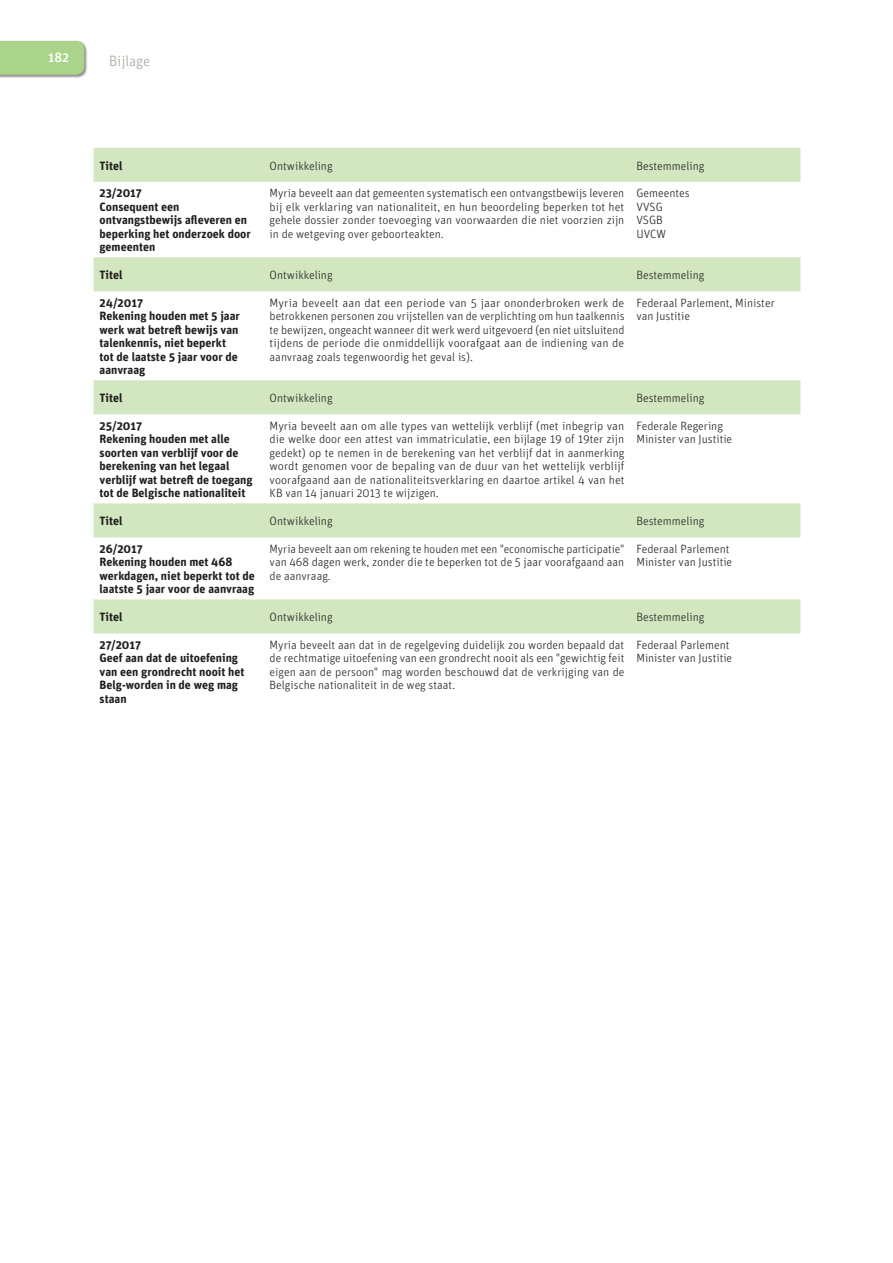
<style>
.page{position:relative;width:893px;height:1263px;background:#fff}
.page>*{position:absolute;margin:0;border:0;box-sizing:border-box;transform-origin:0 0}
.t1{font:300 15px "Unit Rounded OT";color:#a9a69e}
.t2{font:500 13.5px "Unit Rounded OT";color:#fff}
.Body{font:300 12px/13.5px "Unit Rounded OT";color:#231f20;text-align:justify}
.Body-2{font:700 12px/13.5px "Unit Rounded OT";color:#231f20}
</style>
<div class="page">
<div style="left:0;top:41px;width:88px;height:37px;background:#231f20;opacity:.3"></div>
<div style="left:0;top:41px;width:84px;height:34px;background:#aad489"></div>
<svg style="left:94px;top:148px;width:706px;height:485px"></svg>
<p class="t2" style="left:48px;top:49px;width:22px">182</p>
<p class="t1" style="left:109px;top:52px;width:43px">Bijlage</p>
<p class="Body-2" style="left:100px;top:158px;width:25px">Titel</p>
<p class="Body" style="left:270px;top:159px;width:64px">Ontwikkeling</p>
<p class="Body" style="left:636px;top:159px;width:69px">Bestemmeling</p>
<p class="Body-2" style="left:100px;top:186px;width:153px">23/2017<br>Consequent een ontvangstbewijs afleveren en beperking het onderzoek door gemeenten</p>
<p class="Body" style="left:270px;top:186px;width:356px">Myria beveelt aan dat gemeenten systematisch een ontvangstbewijs leveren bij elk verklaring van nationaliteit, en hun beoordeling beperken tot het gehele dossier zonder toevoeging van voorwaarden die niet voorzien zijn in de wetgeving over geboorteakten.</p>
<p class="Body" style="left:636px;top:186px;width:55px">Gemeentes</p>
<p class="Body" style="left:636px;top:200px;width:28px">VVSG</p>
<p class="Body" style="left:636px;top:213px;width:28px">VSGB</p>
<p class="Body" style="left:636px;top:227px;width:31px">UVCW</p>
<p class="Body-2" style="left:100px;top:268px;width:25px">Titel</p>
<p class="Body" style="left:270px;top:268px;width:64px">Ontwikkeling</p>
<p class="Body" style="left:636px;top:268px;width:69px">Bestemmeling</p>
<p class="Body-2" style="left:100px;top:296px;width:142px">24/2017<br>Rekening houden met 5 jaar werk wat betreft bewijs van talenkennis, niet beperkt tot de laatste 5 jaar voor de aanvraag</p>
<p class="Body" style="left:270px;top:296px;width:357px">Myria beveelt aan dat een periode van 5 jaar ononderbroken werk de betrokkenen personen zou vrijstellen van de verplichting om hun taalkennis te bewijzen, ongeacht wanneer dit werk werd uitgevoerd (en niet uitsluitend tijdens de periode die onmiddellijk voorafgaat aan de indiening van de aanvraag zoals tegenwoordig het geval is).</p>
<p class="Body" style="left:636px;top:296px;width:140px">Federaal Parlement, Minister van Justitie</p>
<p class="Body-2" style="left:100px;top:391px;width:25px">Titel</p>
<p class="Body" style="left:270px;top:391px;width:64px">Ontwikkeling</p>
<p class="Body" style="left:636px;top:391px;width:69px">Bestemmeling</p>
<p class="Body-2" style="left:100px;top:419px;width:155px">25/2017<br>Rekening houden met alle soorten van verblijf voor de berekening van het legaal verblijf wat betreft de toegang tot de Belgische nationaliteit</p>
<p class="Body" style="left:270px;top:419px;width:356px">Myria beveelt aan om alle types van wettelijk verblijf (met inbegrip van die welke door een attest van immatriculatie, een bijlage 19 of 19ter zijn gedekt) op te nemen in de berekening van het verblijf dat in aanmerking wordt genomen voor de bepaling van de duur van het wettelijk verblijf voorafgaand aan de nationaliteitsverklaring en daartoe artikel 4 van het KB van 14 januari 2013 te wijzigen.</p>
<p class="Body" style="left:636px;top:419px;width:88px">Federale Regering</p>
<p class="Body" style="left:636px;top:433px;width:97px">Minister van Justitie</p>
<p class="Body-2" style="left:100px;top:514px;width:25px">Titel</p>
<p class="Body" style="left:270px;top:514px;width:64px">Ontwikkeling</p>
<p class="Body" style="left:636px;top:514px;width:69px">Bestemmeling</p>
<p class="Body-2" style="left:100px;top:542px;width:157px">26/2017<br>Rekening houden met 468 werkdagen, niet beperkt tot de laatste 5 jaar voor de aanvraag</p>
<p class="Body" style="left:270px;top:542px;width:356px">Myria beveelt aan om rekening te houden met een "economische participatie" van 468 dagen werk, zonder die te beperken tot de 5 jaar voorafgaand aan de aanvraag.</p>
<p class="Body" style="left:636px;top:542px;width:95px">Federaal Parlement</p>
<p class="Body" style="left:636px;top:556px;width:97px">Minister van Justitie</p>
<p class="Body-2" style="left:100px;top:610px;width:25px">Titel</p>
<p class="Body" style="left:270px;top:610px;width:64px">Ontwikkeling</p>
<p class="Body" style="left:636px;top:610px;width:69px">Bestemmeling</p>
<p class="Body-2" style="left:100px;top:638px;width:147px">27/2017<br>Geef aan dat de uitoefening van een grondrecht nooit het<br>Belg-worden in de weg mag staan</p>
<p class="Body" style="left:270px;top:638px;width:356px">Myria beveelt aan dat in de regelgeving duidelijk zou worden bepaald dat de rechtmatige uitoefening van een grondrecht nooit als een "gewichtig feit eigen aan de persoon" mag worden beschouwd dat de verkrijging van de Belgische nationaliteit in de weg staat.</p>
<p class="Body" style="left:636px;top:638px;width:95px">Federaal Parlement</p>
<p class="Body" style="left:636px;top:652px;width:97px">Minister van Justitie</p>
</div>
